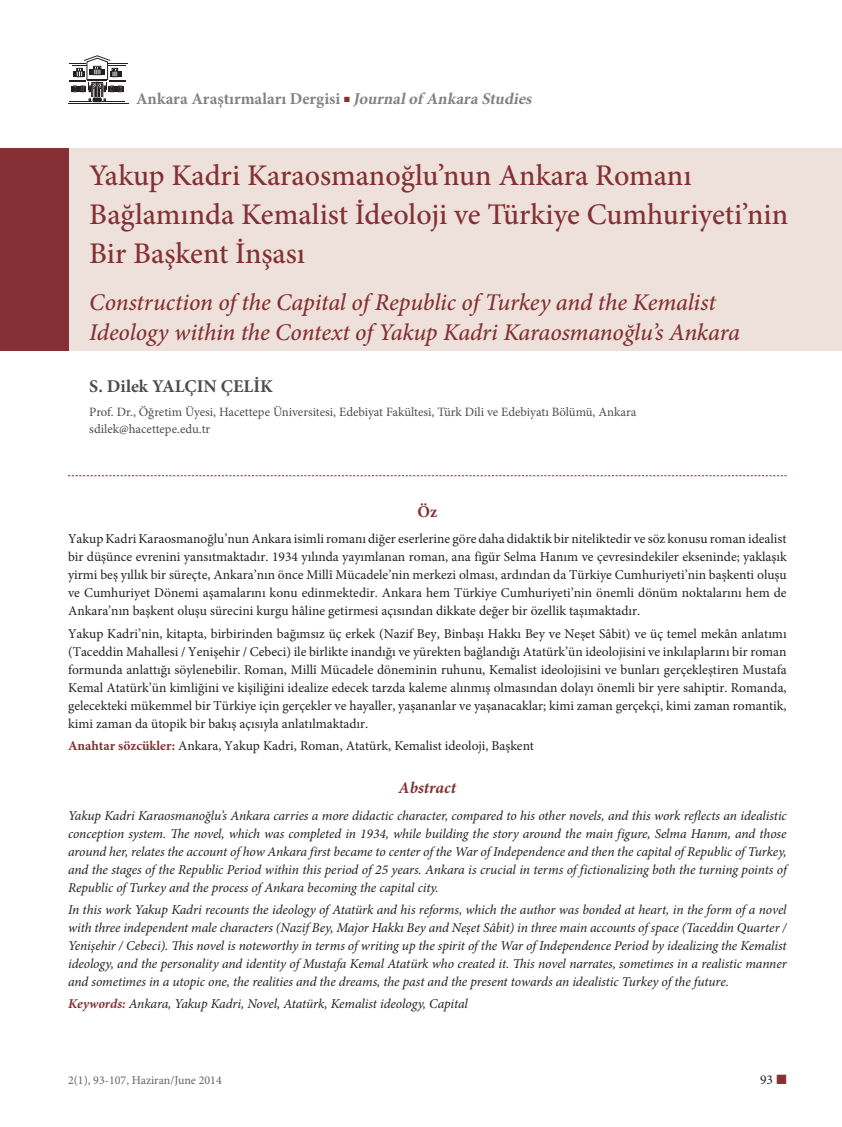
<style>
.page{position:relative;width:842px;height:1127px;background:#fff}
.page>*{position:absolute;margin:0;border:0;box-sizing:border-box;transform-origin:0 0}
.t1{font:500 30px/39px "Minion Pro";color:#843034}
.t2{font:italic 500 24px/30px "Minion Pro";letter-spacing:-.01em;color:#843034}
.t3{font:700 18px "Minion Pro";color:#4b4c4d}
.t4{font:700 16.5px "Minion Pro";color:#808285}
.t5{font:italic 700 16.5px "Minion Pro";color:#843034}
.t6{font:700 16.5px "Minion Pro";color:#843034}
.t7{font:13.5px/18px "Minion Pro";color:#231f20;text-align:justify}
.t8{font:italic 13.5px/18px "Minion Pro";letter-spacing:-.01em;color:#231f20;text-align:justify}
.t9{font:12.75px/17.2px "Minion Pro";color:#4b4c4d}
.t10{font:12px "Minion Pro";color:#636366}
.s1{color:#843034}
.s2{font-style:italic}
.s3{font-weight:700;color:#843034}
</style>
<div class="page">
<hr style="left:68px;top:103px;width:60px;height:1px;background:#231f20">
<svg style="left:69px;top:55px;width:59px;height:48px"></svg>
<div style="left:68px;top:149px;width:774px;height:202px;background:#eee1db"></div>
<div style="left:0;top:149px;width:68px;height:202px;background:#843034"></div>
<svg style="left:68px;top:475px;width:719px;height:1px"></svg>
<p class="t4" style="left:136px;top:87px;width:401px">Ankara Araştırmaları Dergisi <span class="s1">■</span> <span class="s2">Journalof Ankara Studies</span></p>
<h1 class="t1" style="left:89px;top:155px;width:700px">Yakup Kadri Karaosmanoğlu’nun Ankara Romanı<br>Bağlamında Kemalist İdeoloji ve Türkiye Cumhuriyeti’nin<br>Bir Başkent İnşası</h1>
<h2 class="t2" style="left:89px;top:287px;width:652px">Construction of the Capital of Republic of Turkey and the Kemalist<br>Ideology within the Context of Yakup Kadri Karaosmanoğlu’s Ankara</h2>
<h3 class="t3" style="left:89px;top:373px;width:185px">S. Dilek YALÇIN ÇELİK</h3>
<p class="t9" style="left:89px;top:403px;width:549px">Prof. Dr., Öğretim Üyesi, Hacettepe Üniversitesi, Edebiyat Fakültesi, Türk Dili ve Edebiyatı Bölümü, Ankara sdilek@hacettepe.edu.tr</p>
<p class="t6" style="left:417px;top:500px;width:21px">Öz</p>
<p class="t7" style="left:68px;top:530px;width:720px">Yakup Kadri Karaosmanoğlu’nun Ankara isimli romanı diğer eserlerine göre daha didaktik bir niteliktedir ve söz konusu roman idealist bir düşünce evrenini yansıtmaktadır. 1934 yılında yayımlanan roman, ana figür Selma Hanım ve çevresindekiler ekseninde; yaklaşık yirmi beş yıllık bir süreçte, Ankara’nın önce Millî Mücadele’nin merkezi olması, ardından da Türkiye Cumhuriyeti’nin başkenti oluşu ve Cumhuriyet Dönemi aşamalarını konu edinmektedir. Ankara hem Türkiye Cumhuriyeti’nin önemli dönüm noktalarını hem de Ankara’nın başkent oluşu sürecini kurgu hâline getirmesi açısından dikkate değer bir özellik taşımaktadır.</p>
<p class="t7" style="left:68px;top:624px;width:720px">Yakup Kadri’nin, kitapta, birbirinden bağımsız üç erkek (Nazif Bey, Binbaşı Hakkı Bey ve Neşet Sâbit) ve üç temel mekân anlatımı (Taceddin Mahallesi / Yenişehir / Cebeci) ile birlikte inandığı ve yürekten bağlandığı Atatürk’ün ideolojisini ve inkılaplarını bir roman formunda anlattığı söylenebilir. Roman, Millî Mücadele döneminin ruhunu, Kemalist ideolojisini ve bunları gerçekleştiren Mustafa Kemal Atatürk’ün kimliğini ve kişiliğini idealize edecek tarzda kaleme alınmış olmasından dolayı önemli bir yere sahiptir. Romanda, gelecekteki mükemmel bir Türkiye için gerçekler ve hayaller, yaşananlar ve yaşanacaklar; kimi zaman gerçekçi, kimi zaman romantik, kimi zaman da ütopik bir bakış açısıyla anlatılmaktadır.</p>
<p class="t7" style="left:68px;top:736px;width:467px"><span class="s3">Anahtar sözcükler:</span> Ankara, Yakup Kadri, Roman, Atatürk, Kemalist ideoloji, Başkent</p>
<p class="t5" style="left:399px;top:776px;width:59px">Abstract</p>
<p class="t8" style="left:68px;top:806px;width:720px">Yakup Kadri Karaosmanoğlu’s Ankara carries a more didactic character, compared to his other novels, and this work reflects an idealistic conception system. The novel, which was completed in 1934, while building the story around the main figure, Selma Hanım, and those around her, relates the account of how Ankara first became to center of the War of Independence and then the capital of Republic of Turkey, and the stages of the Republic Period within this period of 25 years. Ankara is crucial in terms of fictionalizing both the turning points of Republic of Turkey and the process of Ankara becoming the capital city.</p>
<p class="t8" style="left:68px;top:901px;width:720px">In this work Yakup Kadri recounts the ideology of Atatürk and his reforms, which the author was bonded at heart, in the form of a novel with three independent male characters (Nazif Bey, Major Hakkı Bey and Neşet Sâbit) in three main accounts of space (Taceddin Quarter / Yenişehir / Cebeci). This novel is noteworthy in terms of writing up the spirit of the War of Independence Period by idealizing the Kemalist ideology, and the personality and identity of Mustafa Kemal Atatürk who created it. This novel narrates, sometimes in a realistic manner and sometimes in a utopic one, the realities and the dreams, the past and the present towards an idealistic Turkey of the future.</p>
<p class="t8" style="left:68px;top:995px;width:401px"><span class="s3">Keywords:</span> Ankara, Yakup Kadri, Novel, Atatürk, Kemalist ideology, Capital</p>
<p class="t10" style="left:68px;top:1072px;width:155px">2(1), 93-107, Haziran/June 2014</p>
<p class="t7" style="left:760px;top:1071px;width:28px">93 <span class="s1">■</span></p>
</div>
